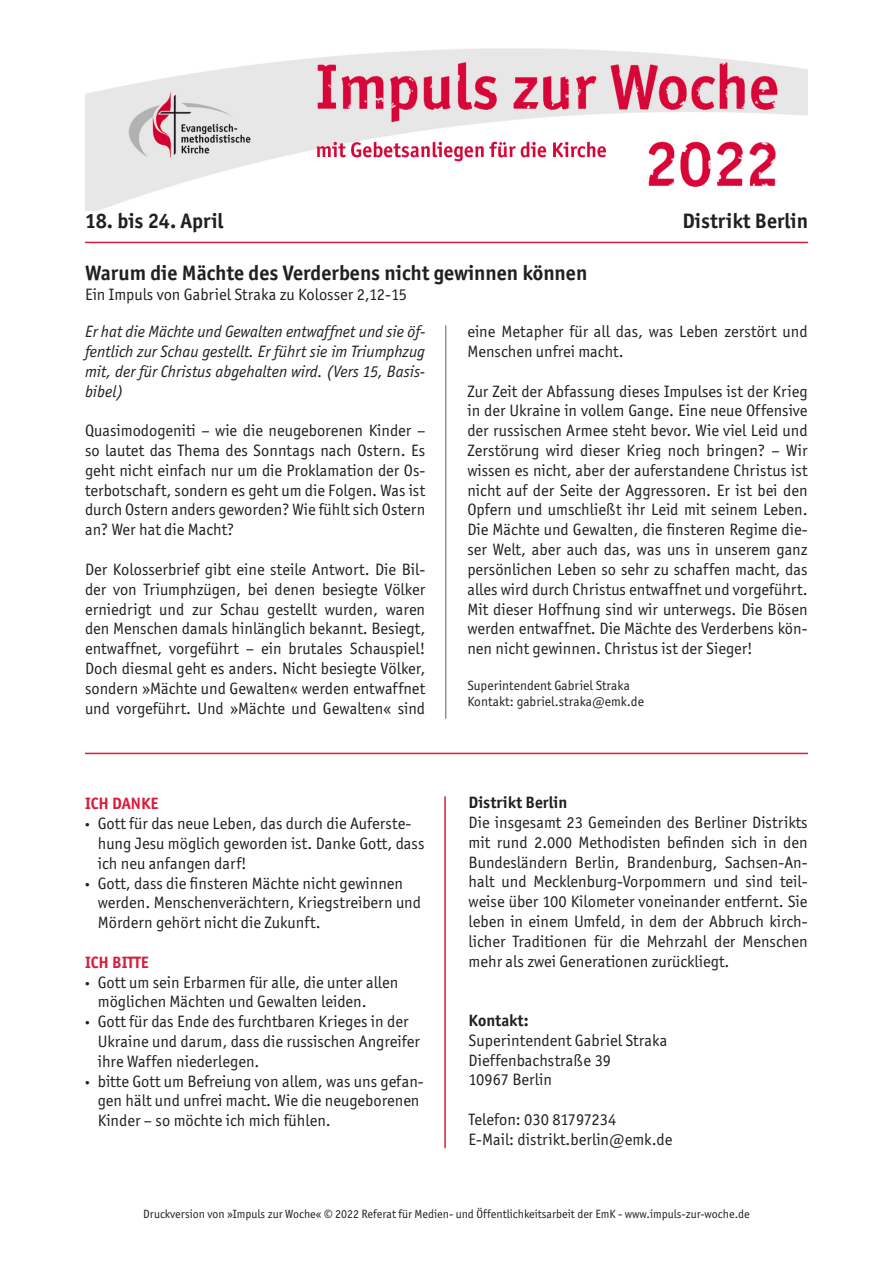
<style>
.page{position:relative;width:893px;height:1263px;background:#fff}
.page>*{position:absolute;margin:0;border:0;box-sizing:border-box;transform-origin:0 0}
.t1{font:700 21px "Officina Sans ITC Std";color:#231f20}
.t2{font:16.5px/19.8px "Officina Sans ITC Std";color:#231f20}
.t3{font:italic 16.5px/19.8px "Officina Sans ITC Std";color:#231f20;text-align:justify}
.t4{font:700 16.5px "Officina Sans ITC Std";color:#231f20}
.t5{font:700 16.5px "Officina Sans ITC Std";color:#d81d3c}
.t6{font:13.5px/16.2px "Officina Sans ITC Std";color:#231f20}
.t7{font:12px "Officina Sans ITC Std";color:#231f20}
.s1{font-family:"Myriad Pro"}
</style>
<div class="page">
<img style="left:85px;top:48px;width:723px;height:163px">
<hr style="left:85px;top:753px;width:723px;height:1px;background:#d81d3c">
<hr style="left:444px;top:796px;width:2px;height:352px;background:#d81d3c">
<hr style="left:85px;top:242px;width:723px;height:1px;background:#d81d3c">
<hr style="left:445px;top:325px;width:1px;height:394px;background:#999190">
<p class="t1" style="left:85px;top:208px;width:140px">18. bis 24. April</p>
<p class="t1" style="left:682px;top:208px;width:127px">Distrikt Berlin</p>
<p class="t1" style="left:85px;top:260px;width:504px">Warum die Mächte des Verderbens nicht gewinnen können</p>
<p class="t2" style="left:85px;top:284px;width:324px">Ein Impuls von Gabriel Straka zu Kolosser 2,12-15</p>
<p class="t3" style="left:85px;top:322px;width:342px">Er hat die Mächte und Gewalten entwaffnet und sie öf&shy;fentlich zur Schau gestellt. Er führt sie im Triumphzug mit, der für Christus abgehalten wird. (Vers 15, Basis&shy;bibel)</p>
<p class="t2" style="left:85px;top:421px;width:342px;text-align:justify">Quasimodogeniti – wie die neugeborenen Kinder – so lautet das Thema des Sonntags nach Ostern. Es geht nicht einfach nur um die Proklamation der Os&shy;terbotschaft, sondern es geht um die Folgen. Was ist durch Ostern anders geworden? Wie fühlt sich Ostern an? Wer hat die Macht?</p>
<p class="t2" style="left:85px;top:559px;width:342px;text-align:justify">Der Kolosserbrief gibt eine steile Antwort. Die Bil&shy;der von Triumphzügen, bei denen besiegte Völker erniedrigt und zur Schau gestellt wurden, waren den Menschen damals hinlänglich bekannt. Besiegt, entwaffnet, vorgeführt – ein brutales Schauspiel!<br>Doch diesmal geht es anders. Nicht besiegte Völker, sondern »Mächte und Gewalten« werden entwaffnet und vorgeführt. Und »Mächte und Gewalten« sind</p>
<p class="t5" style="left:85px;top:793px;width:75px">ICH DANKE</p>
<p class="t2" style="left:98px;top:813px;width:328px;text-indent:-13px"><span class="s1">•</span> Gott für das neue Leben, das durch die Auferste&shy;hung Jesu möglich geworden ist. Danke Gott, dass ich neu anfangen darf!</p>
<p class="t2" style="left:98px;top:873px;width:325px;text-indent:-13px"><span class="s1">•</span> Gott, dass die finsteren Mächte nicht gewinnen werden. Menschenverächtern, Kriegstreibern und<br>Mördern gehört nicht die Zukunft.</p>
<p class="t5" style="left:85px;top:952px;width:65px">ICH BITTE</p>
<p class="t2" style="left:98px;top:972px;width:302px;text-indent:-13px"><span class="s1">•</span> Gott um sein Erbarmen für alle, die unter allen möglichen Mächten und Gewalten leiden.</p>
<p class="t2" style="left:98px;top:1011px;width:324px;text-indent:-13px"><span class="s1">•</span> Gott für das Ende des furchtbaren Krieges in der<br>Ukraine und darum, dass die russischen Angreifer ihre Waffen niederlegen.</p>
<p class="t2" style="left:98px;top:1071px;width:327px;text-indent:-13px"><span class="s1">•</span> bitte Gott um Befreiung von allem, was uns gefan&shy;gen hält und unfrei macht. Wie die neugeborenen<br>Kinder – so möchte ich mich fühlen.</p>
<p class="t2" style="left:467px;top:322px;width:342px">eine Metapher für all das, was Leben zerstört und<br>Menschen unfrei macht.</p>
<p class="t2" style="left:467px;top:381px;width:342px;text-align:justify">Zur Zeit der Abfassung dieses Impulses ist der Krieg in der Ukraine in vollem Gange. Eine neue Offensive der russischen Armee steht bevor. Wie viel Leid und Zerstörung wird dieser Krieg noch bringen? – Wir wissen es nicht, aber der auferstandene Christus ist nicht auf der Seite der Aggressoren. Er ist bei den Opfern und umschließt ihr Leid mit seinem Leben.<br>Die Mächte und Gewalten, die finsteren Regime die&shy;ser Welt, aber auch das, was uns in unserem ganz persönlichen Leben so sehr zu schaffen macht, das alles wird durch Christus entwaffnet und vorgeführt.<br>Mit dieser Hoffnung sind wir unterwegs. Die Bösen werden entwaffnet. Die Mächte des Verderbens kön&shy;nen nicht gewinnen. Christus ist der Sieger!</p>
<p class="t6" style="left:467px;top:677px;width:178px">Superintendent Gabriel Straka<br>Kontakt: gabriel.straka@emk.de</p>
<p class="t4" style="left:469px;top:792px;width:100px">Distrikt Berlin</p>
<p class="t2" style="left:469px;top:812px;width:340px;text-align:justify">Die insgesamt 23 Gemeinden des Berliner Distrikts mit rund 2.000 Methodisten befinden sich in den Bundesländern Berlin, Brandenburg, Sachsen-An&shy;halt und Mecklenburg-Vorpommern und sind teil&shy;weise über 100 Kilometer voneinander entfernt. Sie leben in einem Umfeld, in dem der Abbruch kirch&shy;licher Traditionen für die Mehrzahl der Menschen mehr als zwei Generationen zurückliegt.</p>
<p class="t4" style="left:469px;top:1010px;width:61px">Kontakt:</p>
<p class="t2" style="left:469px;top:1030px;width:200px">Superintendent Gabriel Straka<br>Dieffenbachstraße 39<br>10967 Berlin</p>
<p class="t2" style="left:469px;top:1109px;width:205px">Telefon: 030 81797234<br>E-Mail: distrikt.berlin@emk.de</p>
<p class="t7" style="left:143px;top:1207px;width:608px">Druckversion von »Impuls zur Woche« © 2022 Referat für Medien- und Öffentlichkeitsarbeit der EmK - www.impuls-zur-woche.de</p>
</div>
